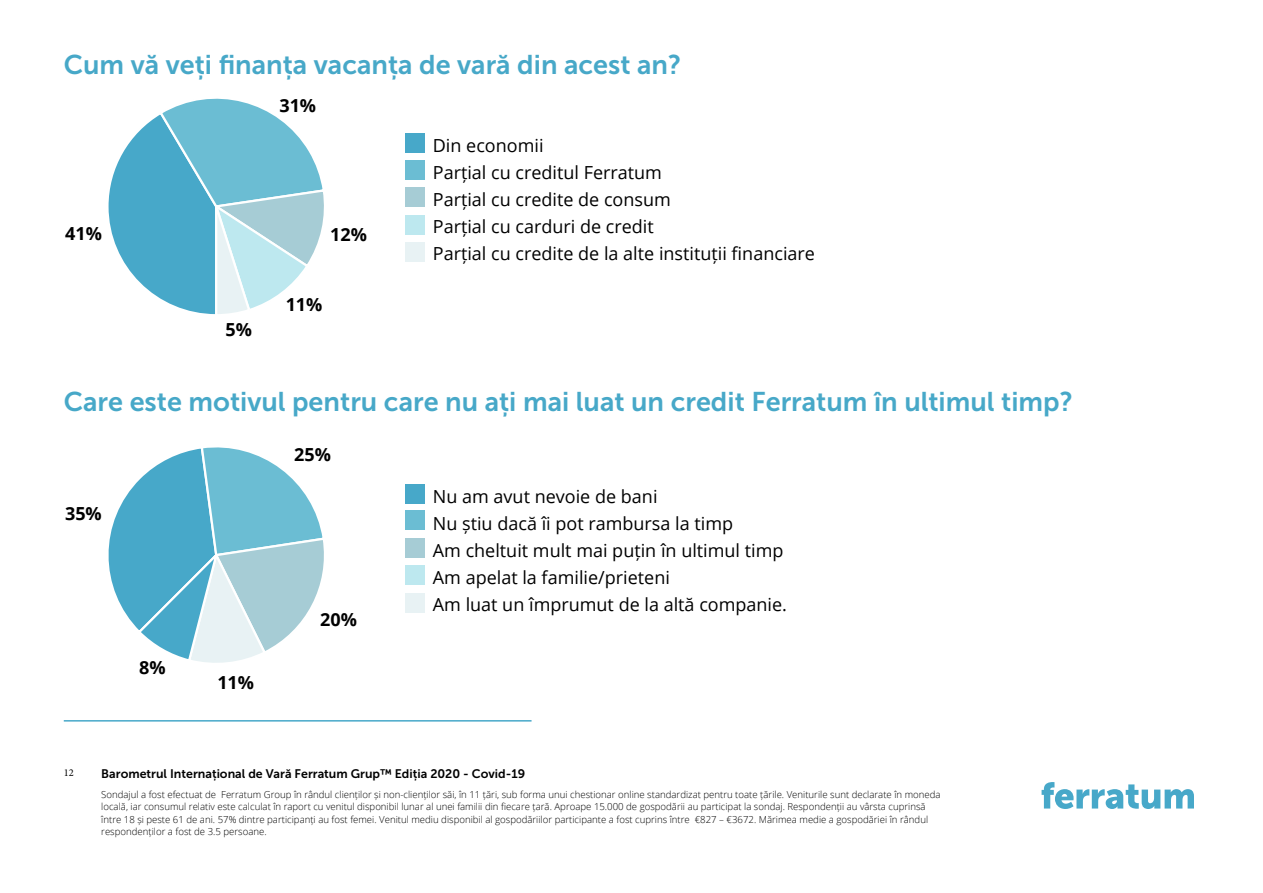
<style>
.page{position:relative;width:1263px;height:893px;background:#fff}
.page>*{position:absolute;margin:0;border:0;box-sizing:border-box;transform-origin:0 0}
.t1{font:27px "Museo Sans 700";color:#47a8c8}
.t2{font:18px/27px "Open Sans";color:#000}
.t3{font:700 18px "Open Sans";color:#000}
.t4{font:12.3px "Museo Sans 700";color:#000}
.t5{font:10.5px "Minion Pro";color:#000}
.t6{font:300 9.6px/12.3px "Open Sans";color:#000}
</style>
<div class="page">
<hr style="left:64px;top:720px;width:467px;height:2px;background:#47a8c9">
<svg style="left:1041px;top:782px;width:153px;height:27px"></svg>
<div style="left:405px;top:133px;width:19px;height:20px;background:#47a8c9"></div>
<div style="left:405px;top:160px;width:19px;height:19px;background:#6bbdd3"></div>
<div style="left:405px;top:187px;width:19px;height:20px;background:#a6ccd5"></div>
<div style="left:405px;top:215px;width:19px;height:19px;background:#bde8ef"></div>
<div style="left:405px;top:242px;width:19px;height:20px;background:#e8f2f4"></div>
<svg style="left:108px;top:98px;width:216px;height:217px"></svg>
<div style="left:405px;top:484px;width:19px;height:19px;background:#47a8c9"></div>
<div style="left:405px;top:511px;width:19px;height:19px;background:#6bbdd3"></div>
<div style="left:405px;top:538px;width:19px;height:19px;background:#a6ccd5"></div>
<div style="left:405px;top:566px;width:19px;height:19px;background:#bde8ef"></div>
<div style="left:405px;top:593px;width:19px;height:19px;background:#e8f2f4"></div>
<svg style="left:108px;top:447px;width:216px;height:216px"></svg>
<h1 class="t1" style="left:64px;top:50px;width:619px">Cum vă veți finanța vacanța de vară din acest an?</h1>
<h2 class="t3" style="left:65px;top:221px;width:38px">41%</h2>
<h2 class="t3" style="left:279px;top:93px;width:38px">31%</h2>
<h2 class="t3" style="left:226px;top:317px;width:28px">5%</h2>
<h2 class="t3" style="left:330px;top:222px;width:38px">12%</h2>
<h2 class="t3" style="left:286px;top:292px;width:38px">11%</h2>
<h2 class="t2" style="left:433px;top:132px;width:384px">Din economii<br>Parțial cu creditul Ferratum<br>Parțial cu credite de consum<br>Parțial cu carduri de credit<br>Parțial cu credite de la alte instituții financiare</h2>
<h1 class="t1" style="left:64px;top:387px;width:1010px">Care este motivul pentru care nu ați mai luat un credit Ferratum în ultimul timp?</h1>
<h2 class="t3" style="left:65px;top:501px;width:38px">35%</h2>
<h2 class="t3" style="left:139px;top:655px;width:28px">8%</h2>
<h2 class="t3" style="left:294px;top:442px;width:38px">25%</h2>
<h2 class="t3" style="left:217px;top:669px;width:38px">11%</h2>
<h2 class="t3" style="left:320px;top:607px;width:38px">20%</h2>
<h2 class="t2" style="left:433px;top:483px;width:356px">Nu am avut nevoie de bani<br>Nu știu dacă îi pot rambursa la timp<br>Am cheltuit mult mai puțin în ultimul timp Am apelat la familie/prieteni<br>Am luat un împrumut de la altă companie.</h2>
<p class="t5" style="left:64px;top:766px;width:12px">12</p>
<p class="t4" style="left:101px;top:767px;width:425px">Barometrul Internațional de Vară Ferratum Grup™ Ediția 2020 - Covid-19</p>
<p class="t6" style="left:101px;top:788px;width:841px">Sondajul a fost efectuat de Ferratum Group în rândul clienților și non-clienților săi, în 11 țări, sub forma unui chestionar online standardizat pentru toate țările. Veniturile sunt declarate în moneda locală, iar consumul relativ este calculat în raport cu venitul disponibil lunar al unei familii din fiecare țară. Aproape 15.000 de gospodării au participat la sondaj. Respondenții au vârsta cuprinsă între 18 și peste 61 de ani. 57% dintre participanți au fost femei. Venitul mediu disponibil al gospodăriilor participante a fost cuprins între €827 – €3672. Mărimea medie a gospodăriei în rândul respondenților a fost de 3.5 persoane.</p>
</div>
